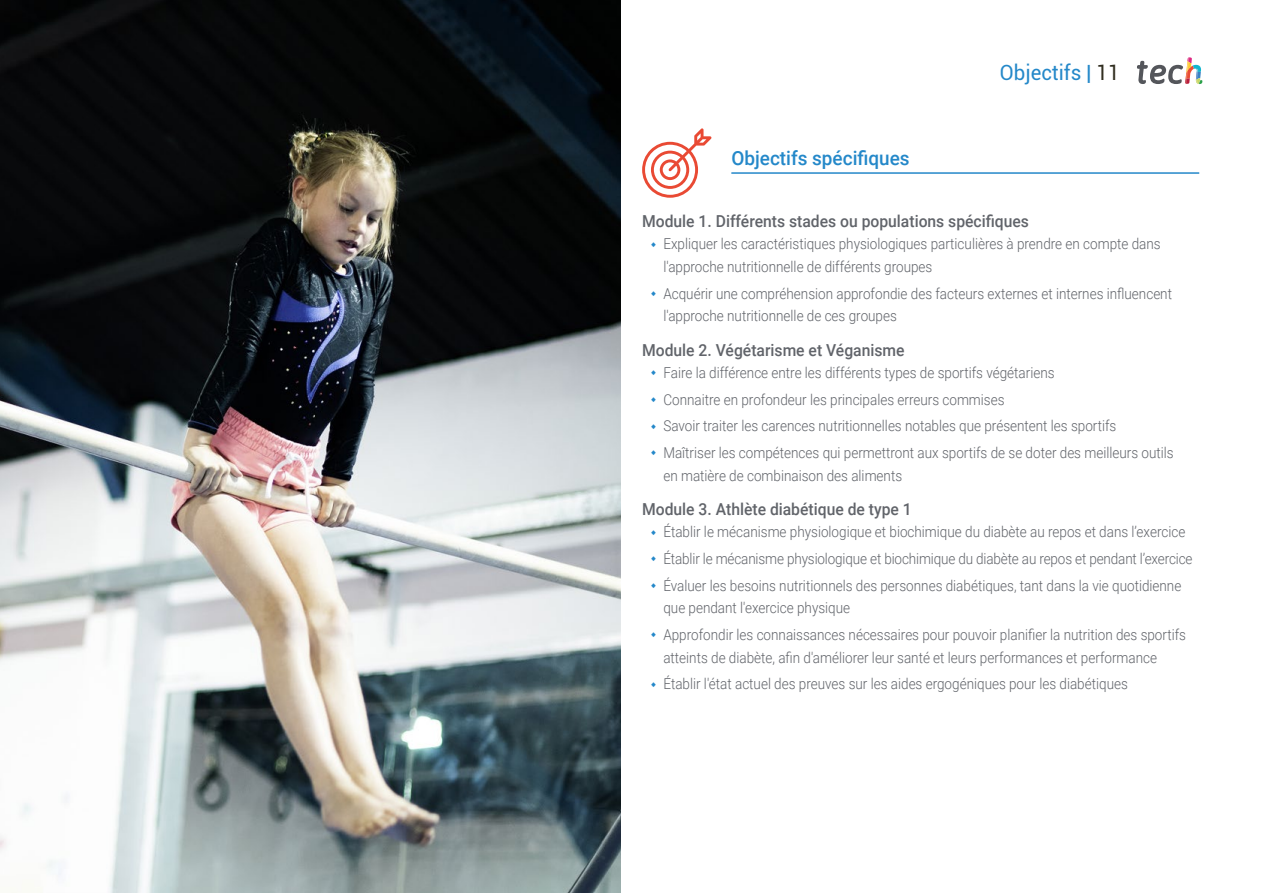
<style>
.page{position:relative;width:1263px;height:893px;background:#fff}
.page>*{position:absolute;margin:0;border:0;box-sizing:border-box;transform-origin:0 0}
.t1{font:21px "Roboto";color:#2488c9}
.t2{font:500 19.5px "Roboto";color:#2488c9}
.t3{font:500 16.5px "Roboto";color:#61646a;scale:.95 1}
.t4{font:300 15px/26.7px "Roboto";color:#61646a;scale:.9 1}
.s1{color:#312e20}
</style>
<div class="page">
<hr style="left:731px;top:173px;width:468px;height:1px;background:#2488c9">
<img style="left:0;top:0;width:621px;height:893px">
<svg style="left:1137px;top:57px;width:65px;height:27px"></svg>
<svg style="left:642px;top:128px;width:69px;height:70px"></svg>
<h2 class="t2" style="left:731px;top:144px;width:180px">Objectifs spécifiques</h2>
<h1 class="t1" style="left:1000px;top:57px;width:121px">Objectifs | <span class="s1">11</span></h1>
<p class="t3" style="left:642px;top:210px;width:409px">Module 1. Différents stades ou populations spécifiques</p>
<p class="t4" style="left:663px;top:232px;width:554px;line-height:22.5px">Expliquer les caractéristiques physiologiques particulières à prendre en compte dans l'approche nutritionnelle de différents groupes</p>
<p class="t4" style="left:663px;top:282px;width:567px;line-height:22.5px">Acquérir une compréhension approfondie des facteurs externes et internes influencent l'approche nutritionnelle de ces groupes</p>
<p class="t3" style="left:642px;top:338px;width:278px">Module 2. Végétarisme et Véganisme</p>
<p class="t4" style="left:663px;top:359px;width:568px">Faire la différence entre les différents types de sportifs végétariens<br>Connaitre en profondeur les principales erreurs commises<br>Savoir traiter les carences nutritionnelles notables que présentent les sportifs<br>Maîtriser les compétences qui permettront aux sportifs de se doter des meilleurs outils</p>
<p class="t4" style="left:663px;top:461px;width:267px">en matière de combinaison des aliments</p>
<p class="t3" style="left:642px;top:497px;width:285px">Module 3. Athlète diabétique de type 1</p>
<p class="t4" style="left:663px;top:518px;width:589px">Établir le mécanisme physiologique et biochimique du diabète au repos et dans l’exercice<br>Établir le mécanisme physiologique et biochimique du diabète au repos et pendant l’exercice<br>Évaluer les besoins nutritionnels des personnes diabétiques, tant dans la vie quotidienne</p>
<p class="t4" style="left:663px;top:594px;width:582px">que pendant l'exercice physique<br>Approfondir les connaissances nécessaires pour pouvoir planifier la nutrition des sportifs</p>
<p class="t4" style="left:663px;top:643px;width:550px">atteints de diabète, afin d'améliorer leur santé et leurs performances et performance<br>Établir l'état actuel des preuves sur les aides ergogéniques pour les diabétiques</p>
</div>
